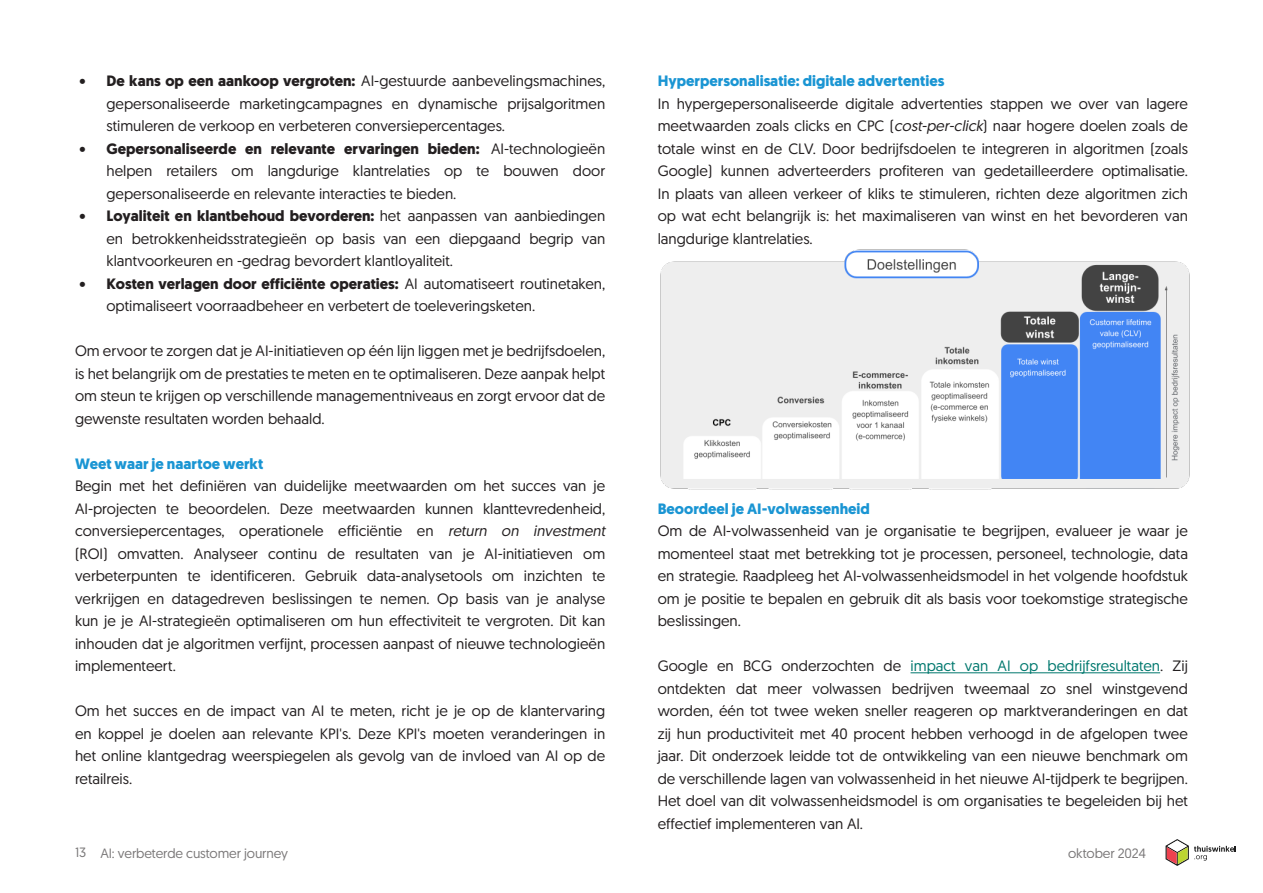
<style>
.page{position:relative;width:1263px;height:893px;background:#fff}
.page>*{position:absolute;margin:0;border:0;box-sizing:border-box;transform-origin:0 0}
.t1{font:15px/22.5px "Geomanist";color:#231f20;text-align:justify}
.t2{font:700 15px "Geomanist";color:#1a95d3}
.t3{font:13.5px "Geomanist";letter-spacing:-.01em;color:#231f20}
.s1{font-weight:700}
.s2{font-style:italic}
.s3{color:#00786e}
</style>
<div class="page">
<svg style="left:1165px;top:839px;width:71px;height:27px"></svg>
<hr style="left:910px;top:672px;width:250px;height:1px;background:#00786e">
<img style="left:660px;top:249px;width:530px;height:241px">
<p class="t1" style="left:106px;top:69px;width:500px;text-indent:-27px"><span class="s1">• De kans op een aankoop vergroten:</span> AI-gestuurde aanbevelingsmachines, gepersonaliseerde marketingcampagnes en dynamische prijsalgoritmen stimuleren de verkoop en verbeteren conversiepercentages.</p>
<p class="t1" style="left:106px;top:137px;width:500px;text-indent:-27px"><span class="s1">• Gepersonaliseerde en relevante ervaringen bieden:</span> AI-technologieën helpen retailers om langdurige klantrelaties op te bouwen door gepersonaliseerde en relevante interacties te bieden.</p>
<p class="t1" style="left:106px;top:204px;width:500px;text-indent:-27px"><span class="s1">• Loyaliteit en klantbehoud bevorderen:</span> het aanpassen van aanbiedingen en betrokkenheidsstrategieën op basis van een diepgaand begrip van klantvoorkeuren en -gedrag bevordert klantloyaliteit.</p>
<p class="t1" style="left:106px;top:272px;width:500px;text-indent:-27px"><span class="s1">• Kosten verlagen door efficiënte operaties:</span> AI automatiseert routinetaken, optimaliseert voorraadbeheer en verbetert de toeleveringsketen.</p>
<p class="t1" style="left:75px;top:339px;width:532px">Om ervoor te zorgen dat je AI-initiatieven op één lijn liggen met je bedrijfsdoelen, is het belangrijk om de prestaties te meten en te optimaliseren. Deze aanpak helpt om steun te krijgen op verschillende managementniveaus en zorgt ervoor dat de gewenste resultaten worden behaald.</p>
<p class="t2" style="left:75px;top:453px;width:190px">Weet waar je naartoe werkt</p>
<p class="t1" style="left:75px;top:474px;width:535px;text-align:left">Begin met het definiëren van duidelijke meetwaarden om het succes van je AI-projecten te beoordelen. Deze meetwaarden kunnen klanttevredenheid, conversiepercentages, operationele efficiëntie en <span class="s2">return on investment </span>(ROI) omvatten. Analyseer continu de resultaten van je AI-initiatieven om verbeterpunten te identificeren. Gebruik data-analysetools om inzichten te verkrijgen en datagedreven beslissingen te nemen. Op basis van je analyse kun je je AI-strategieën optimaliseren om hun effectiviteit te vergroten. Dit kan inhouden dat je algoritmen verfijnt, processen aanpast of nieuwe technologieën implementeert.</p>
<p class="t1" style="left:75px;top:699px;width:532px">Om het succes en de impact van AI te meten, richt je je op de klantervaring en koppel je doelen aan relevante KPI's. Deze KPI's moeten veranderingen in het online klantgedrag weerspiegelen als gevolg van de invloed van AI op de retailreis.</p>
<p class="t2" style="left:658px;top:71px;width:288px">Hyperpersonalisatie: digitale advertenties</p>
<p class="t1" style="left:658px;top:92px;width:532px">In hypergepersonaliseerde digitale advertenties stappen we over van lagere meetwaarden zoals clicks en CPC (<span class="s2">cost-per-click</span>) naar hogere doelen zoals de totale winst en de CLV. Door bedrijfsdoelen te integreren in algoritmen (zoals Google) kunnen adverteerders profiteren van gedetailleerdere optimalisatie.<br>In plaats van alleen verkeer of kliks te stimuleren, richten deze algoritmen zich op wat echt belangrijk is: het maximaliseren van winst en het bevorderen van langdurige klantrelaties.</p>
<p class="t2" style="left:658px;top:498px;width:214px">Beoordeel je AI-volwassenheid</p>
<p class="t1" style="left:658px;top:519px;width:532px">Om de AI-volwassenheid van je organisatie te begrijpen, evalueer je waar je momenteel staat met betrekking tot je processen, personeel, technologie, data en strategie. Raadpleeg het AI-volwassenheidsmodel in het volgende hoofdstuk om je positie te bepalen en gebruik dit als basis voor toekomstige strategische beslissingen.</p>
<p class="t1" style="left:658px;top:654px;width:532px">Google en BCG onderzochten de <span class="s3">impact van AI op bedrijfsresultaten</span>. Zij ontdekten dat meer volwassen bedrijven tweemaal zo snel winstgevend worden, één tot twee weken sneller reageren op marktveranderingen en dat zij hun productiviteit met 40 procent hebben verhoogd in de afgelopen twee jaar. Dit onderzoek leidde tot de ontwikkeling van een nieuwe benchmark om de verschillende lagen van volwassenheid in het nieuwe AI-tijdperk te begrijpen.<br>Het doel van dit volwassenheidsmodel is om organisaties te begeleiden bij het effectief implementeren van AI.</p>
<p class="t3" style="left:75px;top:844px;width:215px">13 AI: verbeterde customer journey</p>
<p class="t3" style="left:1068px;top:844px;width:79px">oktober 2024</p>
</div>
